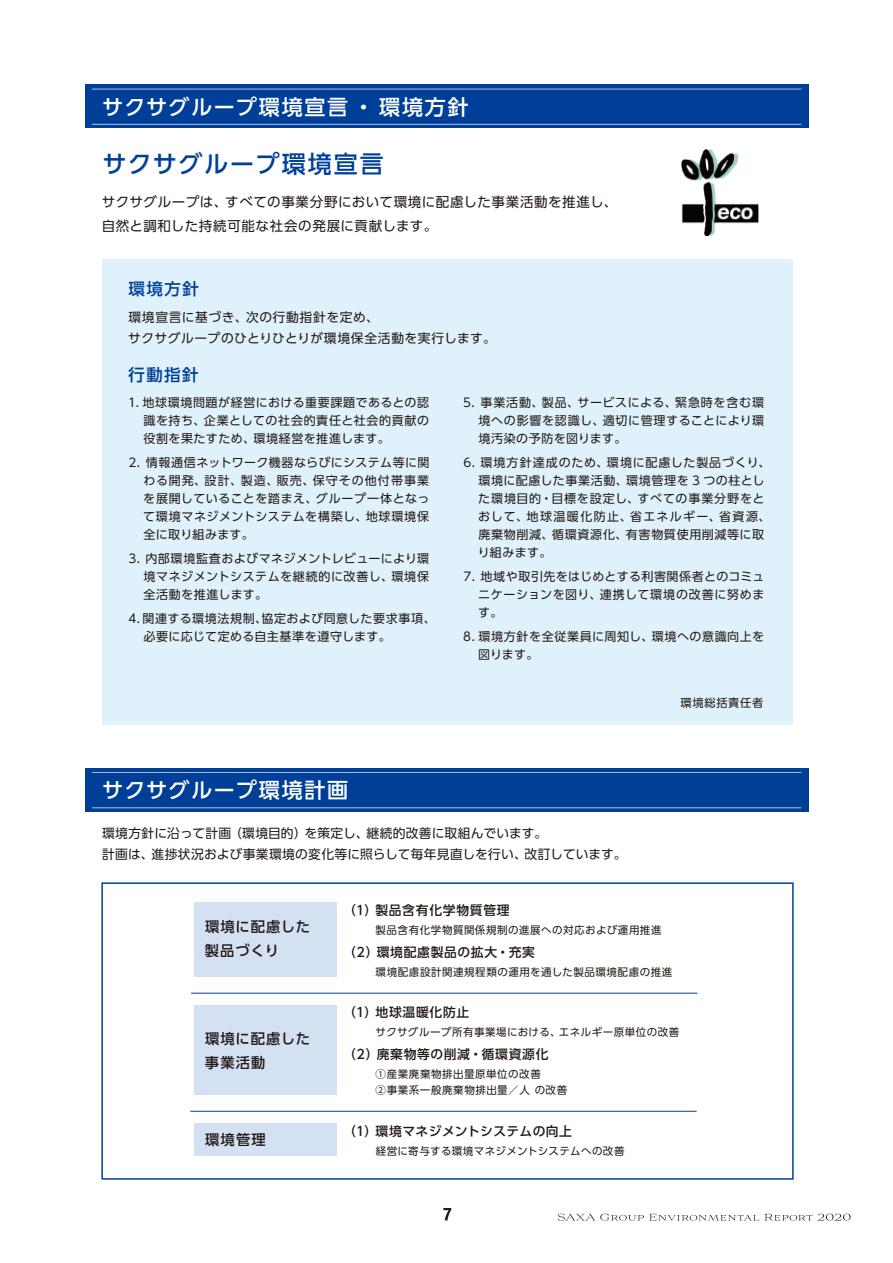
<style>
.page{position:relative;width:893px;height:1263px;background:#fff}
.page>*{position:absolute;margin:0;border:0;box-sizing:border-box;transform-origin:0 0}
.t1{font:500 24px "UD Shin Go Pro";letter-spacing:.075em;color:#003f98}
.t2{font:500 21px "UD Shin Go Pro";letter-spacing:.08em;color:#fff}
.t3{font:500 16.5px "UD Shin Go Pro";letter-spacing:.09em;color:#003f98}
.t4{font:500 14.25px/24px "UD Shin Go Pro";letter-spacing:.07em;color:#221815}
.t5{font:13.5px/24px "UD Shin Go Pro";letter-spacing:.04em;color:#221815}
.t6{font:12.75px/21px "UD Shin Go Pro";letter-spacing:.03em;color:#221815}
.t7{font:500 12.75px "UD Shin Go Pro";letter-spacing:.055em;color:#221815}
.t8{font:500 12.75px "UD Shin Go Pro";letter-spacing:.035em;color:#221815}
.t9{font:12px/18px "UD Shin Go Pro";letter-spacing:.05em;color:#221815;text-align:justify}
.t10{font:11.25px "UD Shin Go Pro";letter-spacing:.06em;color:#221815}
.t11{font:10.5px/15.8px "UD Shin Go Pro";letter-spacing:.05em;color:#221815}
</style>
<div class="page">
<div style="left:101px;top:882px;width:693px;height:298px;border:2px solid #003f98"></div>
<div style="left:194px;top:1005px;width:143px;height:90px;background:#d3e1f3"></div>
<div style="left:194px;top:903px;width:143px;height:74px;background:#d3e1f3"></div>
<div style="left:194px;top:1124px;width:143px;height:32px;background:#d3e1f3"></div>
<div style="left:102px;top:260px;width:691px;height:465px;background:#dff2fc"></div>
<div style="left:85px;top:768px;width:723px;height:44px;background:#003f98"></div>
<hr style="left:92px;top:772px;width:709px;height:1px;background:#fff">
<hr style="left:92px;top:807px;width:709px;height:1px;background:#fff">
<div style="left:85px;top:85px;width:723px;height:43px;background:#003f98"></div>
<hr style="left:92px;top:89px;width:709px;height:1px;background:#fff">
<hr style="left:92px;top:124px;width:709px;height:1px;background:#fff">
<img style="left:681px;top:149px;width:77px;height:86px">
<hr style="left:191px;top:993px;width:506px;height:1px;background:#003f98">
<hr style="left:190px;top:1111px;width:507px;height:1px;background:#003f98">
<svg style="left:443px;top:1208px;width:8px;height:12px"></svg>
<svg style="left:558px;top:1214px;width:293px;height:7px"></svg>
<h2 class="t2" style="left:102px;top:90px;width:368px">サクサグループ環境宣言 ・ 環境方針</h2>
<h1 class="t1" style="left:103px;top:144px;width:283px">サクサグループ環境宣言</h1>
<p class="t5" style="left:102px;top:189px;width:517px">サクサグループは、すべての事業分野において環境に配慮した事業活動を推進し、自然と調和した持続可能な社会の発展に貢献します。</p>
<h3 class="t3" style="left:128px;top:275px;width:72px">環境方針</h3>
<p class="t6" style="left:128px;top:306px;width:369px">環境宣言に基づき、次の行動指針を定め、<br>サクサグループのひとりひとりが環境保全活動を実行します。</p>
<h3 class="t3" style="left:129px;top:362px;width:72px">行動指針</h3>
<p class="t9" style="left:143px;top:393px;width:287px;text-indent:-15px">1. 地球環境問題が経営における重要課題であるとの認識を持ち、企業としての社会的責任と社会的貢献の役割を果たすため、環境経営を推進します。</p>
<p class="t9" style="left:143px;top:453px;width:288px;text-indent:-15px">2. 情報通信ネットワーク機器ならびにシステム等に関わる開発、設計、製造、販売、保守その他付帯事業を展開していることを踏まえ、グループ一体となって環境マネジメントシステムを構築し、地球環境保全に取り組みます。</p>
<p class="t9" style="left:143px;top:549px;width:287px;text-indent:-15px">3. 内部環境監査およびマネジメントレビューにより環境マネジメントシステムを継続的に改善し、環境保全活動を推進します。</p>
<p class="t9" style="left:143px;top:609px;width:294px;text-indent:-15px">4. 関連する環境法規制、協定および同意した要求事項、必要に応じて定める自主基準を遵守します。</p>
<p class="t9" style="left:478px;top:393px;width:287px;text-indent:-15px">5. 事業活動、製品、サービスによる、緊急時を含む環境への影響を認識し、適切に管理することにより環境汚染の予防を図ります。</p>
<p class="t9" style="left:478px;top:453px;width:294px;text-align:left;text-indent:-14px">6. 環境方針達成のため、環境に配慮した製品づくり、環境に配慮した事業活動、環境管理を 3 つの柱とした環境目的・目標を設定し、すべての事業分野をとおして、地球温暖化防止、省エネルギー、省資源、廃棄物削減、循環資源化、有害物質使用削減等に取り組みます。</p>
<p class="t9" style="left:478px;top:567px;width:288px;text-indent:-15px">7. 地域や取引先をはじめとする利害関係者とのコミュニケーションを図り、連携して環境の改善に努めます。</p>
<p class="t9" style="left:478px;top:627px;width:288px;text-indent:-15px">8. 環境方針を全従業員に周知し、環境への意識向上を図ります。</p>
<p class="t10" style="left:681px;top:694px;width:84px">環境総括責任者</p>
<h2 class="t2" style="left:102px;top:773px;width:248px">サクサグループ環境計画</h2>
<p class="t6" style="left:102px;top:822px;width:526px">環境方針に沿って計画（環境目的）を策定し、継続的改善に取組んでいます。<br>計画は、進捗状況および事業環境の変化等に照らして毎年見直しを行い、改訂しています。</p>
<p class="t4" style="left:205px;top:914px;width:107px">環境に配慮した製品づくり</p>
<p class="t7" style="left:343px;top:899px;width:168px">（1）製品含有化学物質管理</p>
<p class="t11" style="left:376px;top:921px;width:287px">製品含有化学物質関係規制の進展への対応および運用推進</p>
<p class="t7" style="left:343px;top:941px;width:193px">（2）環境配慮製品の拡大・充実</p>
<p class="t11" style="left:376px;top:963px;width:298px">環境配慮設計関連規程類の運用を通した製品環境配慮の推進</p>
<p class="t4" style="left:205px;top:1026px;width:107px">環境に配慮した事業活動</p>
<p class="t4" style="left:205px;top:1127px;width:62px">環境管理</p>
<p class="t7" style="left:343px;top:1002px;width:128px">（1）地球温暖化防止</p>
<p class="t11" style="left:375px;top:1024px;width:305px">サクサグループ所有事業場における、エネルギー原単位の改善</p>
<p class="t7" style="left:343px;top:1044px;width:207px">（2）廃棄物等の削減・循環資源化</p>
<p class="t11" style="left:376px;top:1066px;width:193px">①産業廃棄物排出量原単位の改善<br>②事業系一般廃棄物排出量／人 の改善</p>
<p class="t8" style="left:343px;top:1120px;width:230px">（1）環境マネジメントシステムの向上</p>
<p class="t11" style="left:376px;top:1142px;width:250px">経営に寄与する環境マネジメントシステムへの改善</p>
</div>
